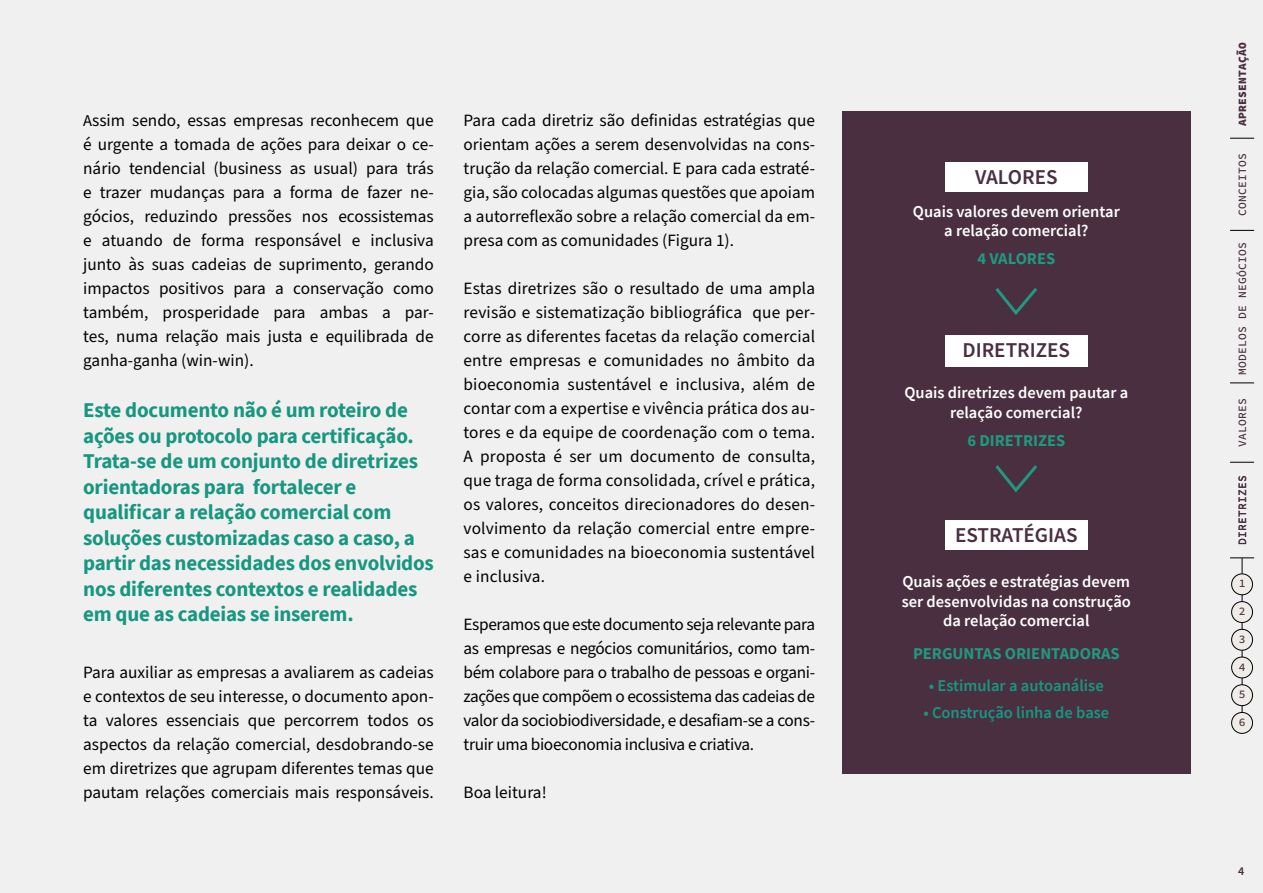
<style>
.page{position:relative;width:1263px;height:893px;background:#f0f0f0}
.page>*{position:absolute;margin:0;border:0;box-sizing:border-box;transform-origin:0 0}
.t1{font:600 21.15px "Source Sans Pro";color:#4a2f40}
.t2{font:700 21px/25.5px "Source Sans Pro";letter-spacing:-.01em;color:#179780}
.t3{font:17.25px/24px "Source Sans Pro";color:#000;text-align:justify}
.t4{font:600 16.5px/19.5px "Source Sans Pro";color:#fff;text-align:center}
.t5{font:600 16.5px "Source Sans Pro";color:#179780}
.t6{font:700 16.5px "Source Sans Pro";color:#1f9980}
.t7{font:600 12px "Source Sans Pro";color:#4a2e40}
.t8{font:11.25px "Source Code Variable";letter-spacing:.02em;color:#4a2f40}
.s1{font-size:16.5px}
</style>
<div class="page">
<div style="left:842px;top:112px;width:349px;height:662px;background:#4a2f40"></div>
<div style="left:945px;top:163px;width:142px;height:29px;background:#fff"></div>
<div style="left:945px;top:335px;width:142px;height:31px;background:#fff"></div>
<div style="left:945px;top:520px;width:142px;height:30px;background:#fff"></div>
<svg style="left:995px;top:288px;width:42px;height:27px"></svg>
<svg style="left:995px;top:465px;width:42px;height:28px"></svg>
<svg style="left:1230px;top:138px;width:24px;height:1px"></svg>
<svg style="left:1230px;top:230px;width:24px;height:1px"></svg>
<svg style="left:1230px;top:383px;width:24px;height:1px"></svg>
<svg style="left:1230px;top:462px;width:24px;height:1px"></svg>
<svg style="left:1230px;top:558px;width:24px;height:1px"></svg>
<hr style="left:1242px;top:558px;width:1px;height:165px;background:#000">
<div style="left:1231px;top:602px;width:21px;height:20px;background:#efece8;border-radius:50%"></div>
<div style="left:1231px;top:601px;width:22px;height:22px;border:1px solid #000;border-radius:50%"></div>
<div style="left:1231px;top:657px;width:21px;height:21px;background:#efece8;border-radius:50%"></div>
<div style="left:1231px;top:657px;width:22px;height:21px;border:1px solid #000;border-radius:50%"></div>
<div style="left:1231px;top:712px;width:21px;height:21px;background:#efece8;border-radius:50%"></div>
<div style="left:1231px;top:712px;width:22px;height:21px;border:1px solid #000;border-radius:50%"></div>
<div style="left:1231px;top:574px;width:21px;height:21px;background:#efece8;border-radius:50%"></div>
<div style="left:1231px;top:574px;width:22px;height:21px;border:1px solid #000;border-radius:50%"></div>
<div style="left:1231px;top:629px;width:21px;height:21px;background:#efece8;border-radius:50%"></div>
<div style="left:1231px;top:629px;width:22px;height:21px;border:1px solid #000;border-radius:50%"></div>
<div style="left:1231px;top:685px;width:21px;height:21px;background:#efece8;border-radius:50%"></div>
<div style="left:1231px;top:684px;width:22px;height:22px;border:1px solid #000;border-radius:50%"></div>
<p class="t3" style="left:83px;top:109px;width:352px"><span class="s1">A</span>ssim sendo, essas empresas reconhecem que é urgente a tomada de ações para deixar o ce&shy;nário tendencial (business as usual) para trás e trazer mudanças para a forma de fazer ne&shy;gócios, reduzindo pressões nos ecossistemas e atuando de forma responsável e inclusiva junto às suas cadeias de suprimento, gerando impactos positivos para a conservação como também, prosperidade para ambas a par&shy;tes, numa relação mais justa e equilibrada de ganha-ganha (win-win).</p>
<p class="t2" style="left:83px;top:397px;width:352px">Este documento não é um roteiro de ações ou protocolo para certificação.<br>Trata-se de um conjunto de diretrizes orientadoras para fortalecer e qualificar a relação comercial com soluções customizadas caso a caso, a partir das necessidades dos envolvidos nos diferentes contextos e realidades em que as cadeias se inserem.</p>
<p class="t3" style="left:83px;top:661px;width:352px">Para auxiliar as empresas a avaliarem as cadeias e contextos de seu interesse, o documento apon&shy;ta valores essenciais que percorrem todos os aspectos da relação comercial, desdobrando-se em diretrizes que agrupam diferentes temas que pautam relações comerciais mais responsáveis.</p>
<p class="t3" style="left:463px;top:109px;width:353px">Para cada diretriz são definidas estratégias que orientam ações a serem desenvolvidas na cons&shy;trução da relação comercial. E para cada estraté&shy;gia, são colocadas algumas questões que apoiam a autorreflexão sobre a relação comercial da em&shy;presa com as comunidades (Figura 1).</p>
<p class="t3" style="left:463px;top:277px;width:353px">Estas diretrizes são o resultado de uma ampla revisão e sistematização bibliográfica que per&shy;corre as diferentes facetas da relação comercial entre empresas e comunidades no âmbito da bioeconomia sustentável e inclusiva, além de contar com a expertise e vivência prática dos au&shy;tores e da equipe de coordenação com o tema.<br>A proposta é ser um documento de consulta, que traga de forma consolidada, crível e prática, os valores, conceitos direcionadores do desen&shy;volvimento da relação comercial entre empre&shy;sas e comunidades na bioeconomia sustentável e inclusiva.</p>
<p class="t3" style="left:463px;top:613px;width:353px">Esperamos que este documento seja relevante para as empresas e negócios comunitários, como tam&shy;bém colabore para o trabalho de pessoas e organi&shy;zações que compõem o ecossistema das cadeias de valor da sociobiodiversidade, e desafiam-se a cons&shy;truir uma bioeconomia inclusiva e criativa.</p>
<p class="t3" style="left:463px;top:781px;width:85px">Boa leitura!</p>
<p class="t1" style="left:975px;top:163px;width:84px">VALORES</p>
<p class="t4" style="left:913px;top:201px;width:208px">Quais valores devem orientar a relação comercial?</p>
<p class="t6" style="left:977px;top:248px;width:79px">4 VALORES</p>
<p class="t1" style="left:962px;top:336px;width:109px">DIRETRIZES</p>
<p class="t4" style="left:904px;top:383px;width:225px">Quais diretrizes devem pautar a relação comercial?</p>
<p class="t6" style="left:967px;top:429px;width:100px">6 DIRETRIZES</p>
<p class="t1" style="left:955px;top:521px;width:124px">ESTRATÉGIAS</p>
<p class="t4" style="left:902px;top:572px;width:231px">Quais ações e estratégias devem ser desenvolvidas na construção da relação comercial</p>
<p class="t6" style="left:913px;top:642px;width:208px">PERGUNTAS ORIENTADORAS</p>
<p class="t5" style="left:929px;top:675px;width:176px">• Estimular a autoanálise</p>
<p class="t5" style="left:923px;top:701px;width:187px">• Construção linha de base</p>
<p class="t8" style="left:1234px;top:126px;width:85px;rotate:-90deg">APRESENTAÇÃO</p>
<p class="t8" style="left:1234px;top:216px;width:64px;rotate:-90deg">CONCEITOS</p>
<p class="t8" style="left:1234px;top:375px;width:134px;rotate:-90deg">MODELOS DE NEGÓCIOS</p>
<p class="t8" style="left:1234px;top:447px;width:50px;rotate:-90deg">VALORES</p>
<p class="t8" style="left:1234px;top:545px;width:71px;rotate:-90deg">DIRETRIZES</p>
<p class="t8" style="left:1239px;top:575px;width:8px">1</p>
<p class="t8" style="left:1239px;top:603px;width:8px">2</p>
<p class="t8" style="left:1239px;top:631px;width:8px">3</p>
<p class="t8" style="left:1239px;top:659px;width:8px">4</p>
<p class="t8" style="left:1239px;top:686px;width:8px">5</p>
<p class="t8" style="left:1239px;top:714px;width:8px">6</p>
<p class="t7" style="left:1238px;top:863px;width:8px">4</p>
</div>
